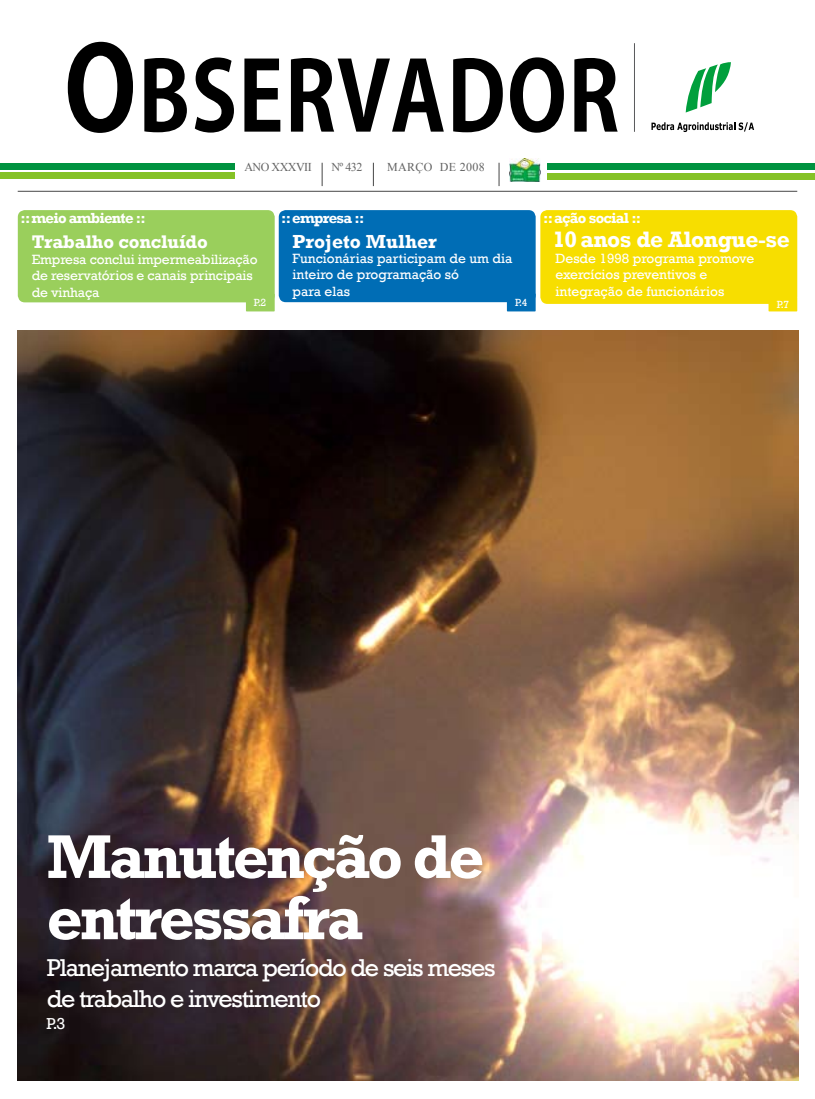
<style>
.page{position:relative;width:815px;height:1099px;background:#fff}
.page>*{position:absolute;margin:0;border:0;box-sizing:border-box;transform-origin:0 0}
.t1{font:700 62.62px/61.2px "Rockwell";letter-spacing:-.05em;color:#fff}
.t2{font:25px/31.2px "Rockwell";letter-spacing:-.05em;color:#fff}
.t3{font:700 22.88px "Rockwell";letter-spacing:-.02em;color:#fff}
.t4{font:700 19.38px "Rockwell";color:#fff}
.t5{font:700 18.75px "Rockwell";letter-spacing:-.01em;color:#fff}
.t6{font:16.25px "Rockwell";color:#fff}
.t7{font:700 15px "Rockwell";letter-spacing:-.05em;color:#fff}
.t8{font:13.75px/16.2px "Rockwell";color:#fff}
.t9{font:12px "Iskoola Pota";letter-spacing:-.04em;color:#636363}
.t10{font:12px "Iskoola Pota";letter-spacing:.03em;color:#636363}
.t11{font:10.62px "Rockwell";color:#fff}
</style>
<div class="page">
<img style="left:17px;top:330px;width:782px;height:750px">
<div style="left:18px;top:210px;width:257px;height:92px;background:#9acf5c;border-radius:7px"></div>
<div style="left:246px;top:294px;width:29px;height:17px;background:#9acf5c"></div>
<div style="left:548px;top:163px;width:267px;height:6px;background:#00923f"></div>
<div style="left:548px;top:173px;width:267px;height:7px;background:#85c226"></div>
<div style="left:0;top:163px;width:235px;height:6px;background:#00923f"></div>
<div style="left:0;top:172px;width:235px;height:6px;background:#85c226"></div>
<svg style="left:68px;top:42px;width:550px;height:91px"></svg>
<svg style="left:651px;top:122px;width:103px;height:10px"></svg>
<svg style="left:686px;top:62px;width:45px;height:50px"></svg>
<hr style="left:634px;top:43px;width:1px;height:89px;background:#58595b">
<hr style="left:18px;top:191px;width:779px;height:1px;background:#464646">
<svg style="left:322px;top:163px;width:1px;height:23px"></svg>
<svg style="left:373px;top:163px;width:1px;height:23px"></svg>
<svg style="left:499px;top:163px;width:1px;height:23px"></svg>
<img style="left:510px;top:159px;width:30px;height:22px">
<div style="left:540px;top:210px;width:257px;height:94px;background:#f7de00;border-radius:7px"></div>
<div style="left:279px;top:210px;width:257px;height:92px;background:#006db5;border-radius:7px"></div>
<div style="left:507px;top:293px;width:29px;height:18px;background:#006db5"></div>
<div style="left:768px;top:298px;width:29px;height:13px;background:#f7de00"></div>
<p class="t9" style="left:244px;top:160px;width:69px">ANO XXXVII</p>
<p class="t9" style="left:331px;top:160px;width:32px">Nº 432</p>
<p class="t10" style="left:387px;top:160px;width:99px">MARÇO DE 2008</p>
<p class="t7" style="left:21px;top:209px;width:127px">:: meio ambiente ::</p>
<h3 class="t5" style="left:32px;top:230px;width:178px">Trabalho concluído</h3>
<p class="t8" style="left:32px;top:251px;width:227px">Empresa conclui impermeabilização de reservatórios e canais principais de vinhaça</p>
<p class="t11" style="left:254px;top:297px;width:14px">P.2</p>
<p class="t7" style="left:543px;top:208px;width:99px">:: ação social ::</p>
<p class="t8" style="left:555px;top:251px;width:200px">Desde 1998 programa promove exercícios preventivos e integração de funcionários</p>
<p class="t7" style="left:281px;top:208px;width:85px">:: empresa ::</p>
<p class="t8" style="left:292px;top:251px;width:221px">Funcionárias participam de um dia inteiro de programação só<br>para elas</p>
<h3 class="t3" style="left:553px;top:225px;width:238px">10 anos de Alongue-se</h3>
<h3 class="t4" style="left:292px;top:229px;width:146px">Projeto Mulher</h3>
<p class="t11" style="left:515px;top:296px;width:14px">P.4</p>
<p class="t11" style="left:777px;top:298px;width:19px">P.7P.6</p>
<h1 class="t1" style="left:47px;top:826px;width:439px">Manutenção de entressafra</h1>
<h2 class="t2" style="left:47px;top:952px;width:450px">Planejamento marca período de seis meses de trabalho e investimento</h2>
<p class="t6" style="left:46px;top:1014px;width:20px">P.3</p>
</div>
